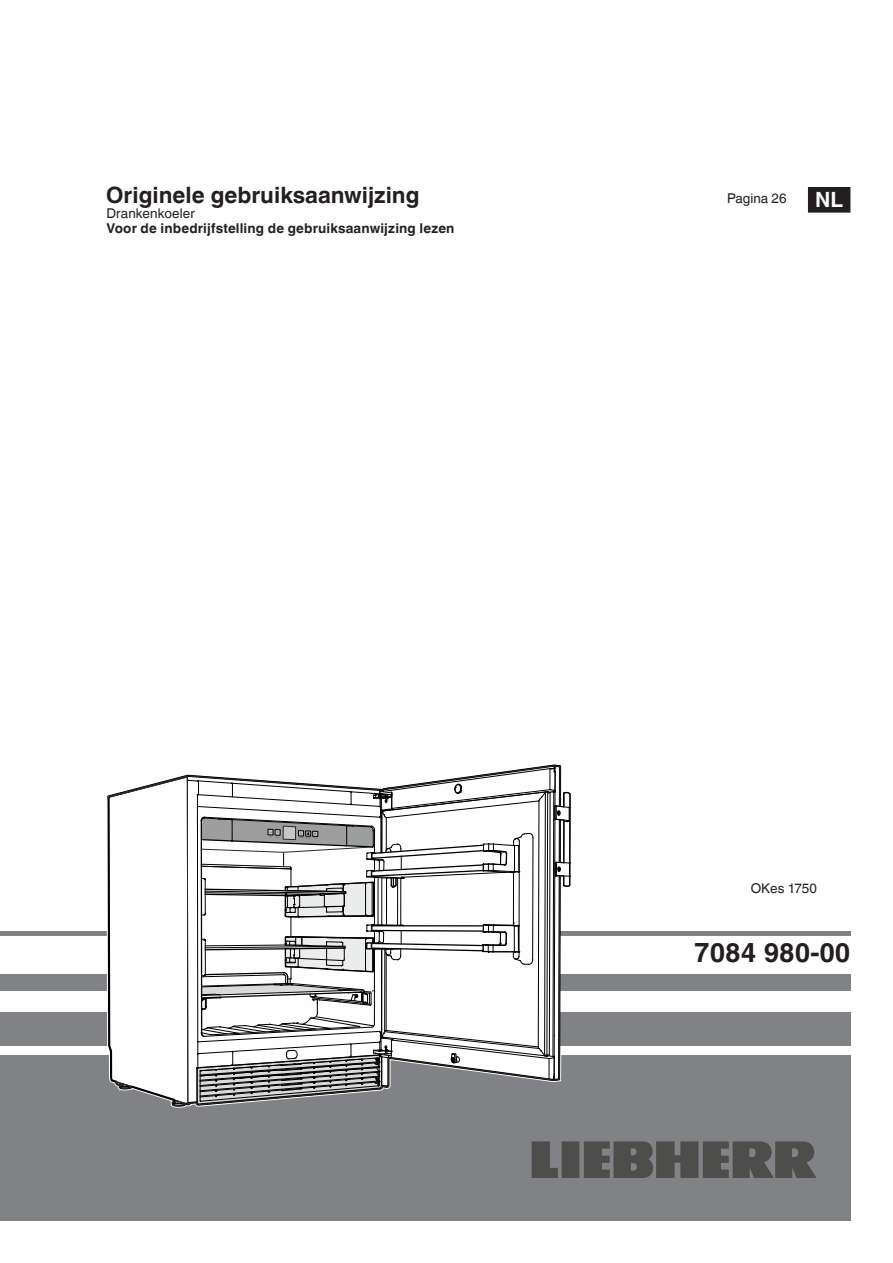
<style>
.page{position:relative;width:893px;height:1263px;background:#fff}
.page>*{position:absolute;margin:0;border:0;box-sizing:border-box;transform-origin:0 0}
.t1{font:700 27px "Helvetica Linotype";color:#231f20}
.t2{font:700 22.5px "Helvetica Linotype";color:#231f20}
.t3{font:700 21px "Helvetica Linotype";color:#fff}
.Text_L{font:700 13.5px "Helvetica Linotype";letter-spacing:.01em;color:#231f20}
.Text_L-2{font:13.5px "Helvetica Linotype";letter-spacing:.01em;color:#231f20}
</style>
<div class="page">
<div style="left:0;top:1054px;width:850px;height:166px;background:#808285"></div>
<div style="left:0;top:1012px;width:850px;height:34px;background:#808285"></div>
<div style="left:0;top:974px;width:850px;height:17px;background:#808285"></div>
<hr style="left:0;top:931px;width:850px;height:4px;background:#808285">
<svg style="left:532px;top:1141px;width:284px;height:37px"></svg>
<div style="left:809px;top:188px;width:41px;height:24px;background:#231f20"></div>
<div style="left:808px;top:187px;width:42px;height:26px;border:2px solid #231f20"></div>
<svg style="left:107px;top:764px;width:465px;height:343px"></svg>
<p class="t2" style="left:106px;top:182px;width:315px">Originele gebruiksaanwijzing</p>
<p class="Text_L-2" style="left:727px;top:191px;width:61px">Pagina 26</p>
<p class="Text_L-2" style="left:106px;top:206px;width:90px">Drankenkoeler</p>
<p class="Text_L" style="left:106px;top:221px;width:350px">Voor de inbedrijfstelling de gebruiksaanwijzing lezen</p>
<p class="t3" style="left:815px;top:188px;width:29px">NL</p>
<p class="Text_L-2" style="left:751px;top:880px;width:68px">OKes 1750</p>
<p class="t1" style="left:694px;top:936px;width:158px">7084 980-00</p>
</div>
